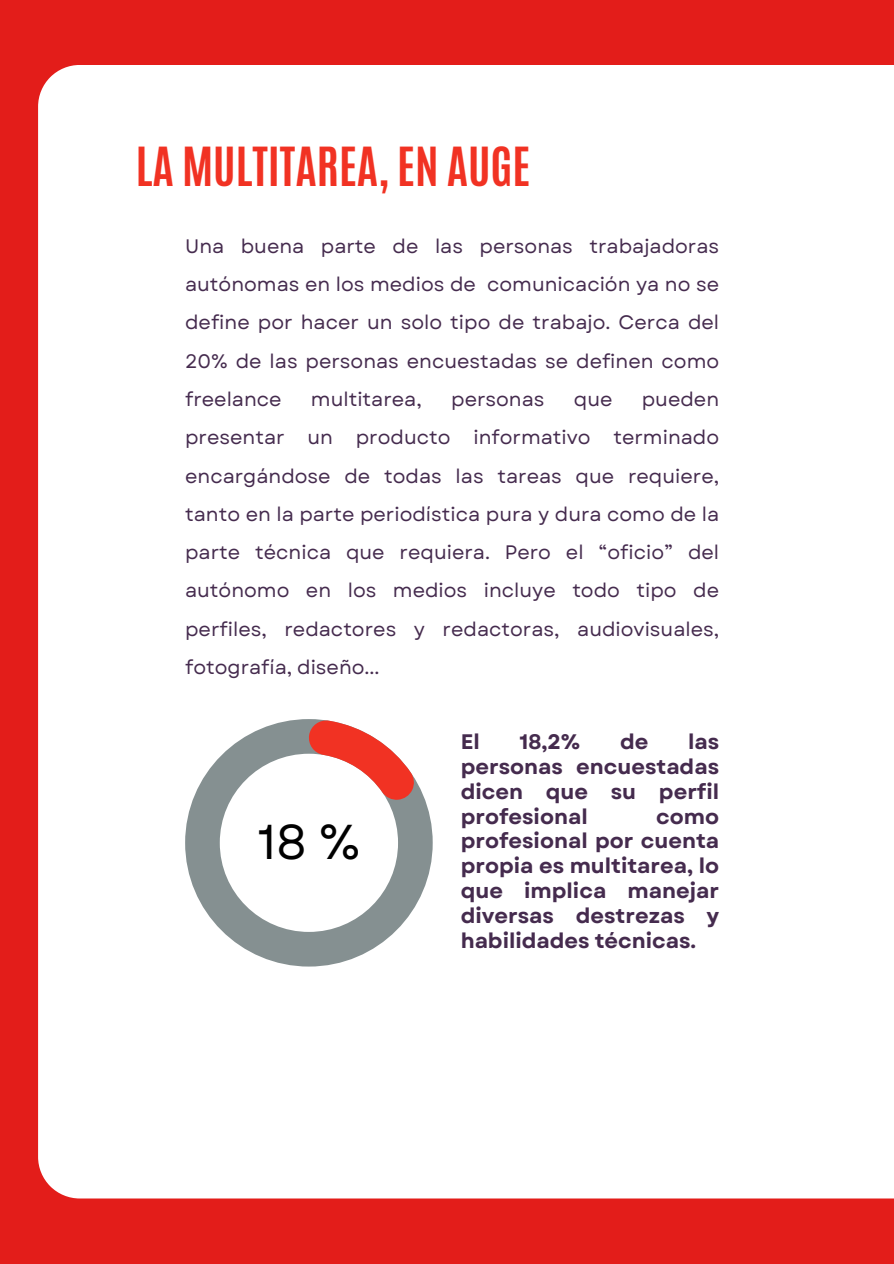
<style>
.page{position:relative;width:894px;height:1264px;background:#fff}
.page>*{position:absolute;margin:0;border:0;box-sizing:border-box;transform-origin:0 0}
.t1{font:48.9px "Garet";color:#000}
.t2{font:700 45px "Antonio";color:#f13223}
.t3{font:700 21px/24.8px "Garet";color:#452b4e;text-align:justify}
.t4{font:19.5px/38.2px "Garet";color:#452b4e;text-align:justify}
</style>
<div class="page">
<div style="left:0;top:0;width:893px;height:1263px;background:#e31d1a"></div>
<div style="left:38px;top:65px;width:855px;height:1133px;background:#fff"></div>
<svg style="left:185px;top:719px;width:247px;height:247px;background:#d2d6d6"></svg>
<svg style="left:308px;top:720px;width:106px;height:80px;background:#f49c96"></svg>
<p class="t2" style="left:136px;top:135px;width:396px">LA MULTITAREA, EN AUGE</p>
<p class="t4" style="left:185px;top:227px;width:535px">Una buena parte de las personas trabajadoras autónomas en los medios de comunicación ya no se define por hacer un solo tipo de trabajo. Cerca del 20% de las personas encuestadas se definen como freelance</p>
<p class="t4" style="left:185px;top:380px;width:535px;text-indent:456px">pueden presentar un producto informativo terminado encargándose de todas las tareas que requiere, tanto en la parte periodística pura y dura como de la parte técnica que requiera. Pero el “oficio” del autónomo en los medios incluye todo tipo de perfiles, redactores y redactoras, audiovisuales, fotografía, diseño...</p>
<p class="t4" style="left:311px;top:380px;width:112px">multitarea,</p>
<p class="t4" style="left:451px;top:380px;width:95px">personas</p>
<p class="t4" style="left:573px;top:380px;width:40px">que</p>
<h1 class="t1" style="left:257px;top:807px;width:104px">18 %</h1>
<p class="t3" style="left:460px;top:729px;width:260px;text-indent:227px">las personas encuestadas dicen que su perfil profesional</p>
<p class="t3" style="left:460px;top:729px;width:21px">El</p>
<p class="t3" style="left:519px;top:729px;width:62px">18,2%</p>
<p class="t3" style="left:619px;top:729px;width:30px">de</p>
<p class="t3" style="left:460px;top:804px;width:260px;text-indent:195px">como profesional por cuenta propia es multitarea, lo que implica manejar diversas destrezas y habilidades técnicas.</p>
</div>
